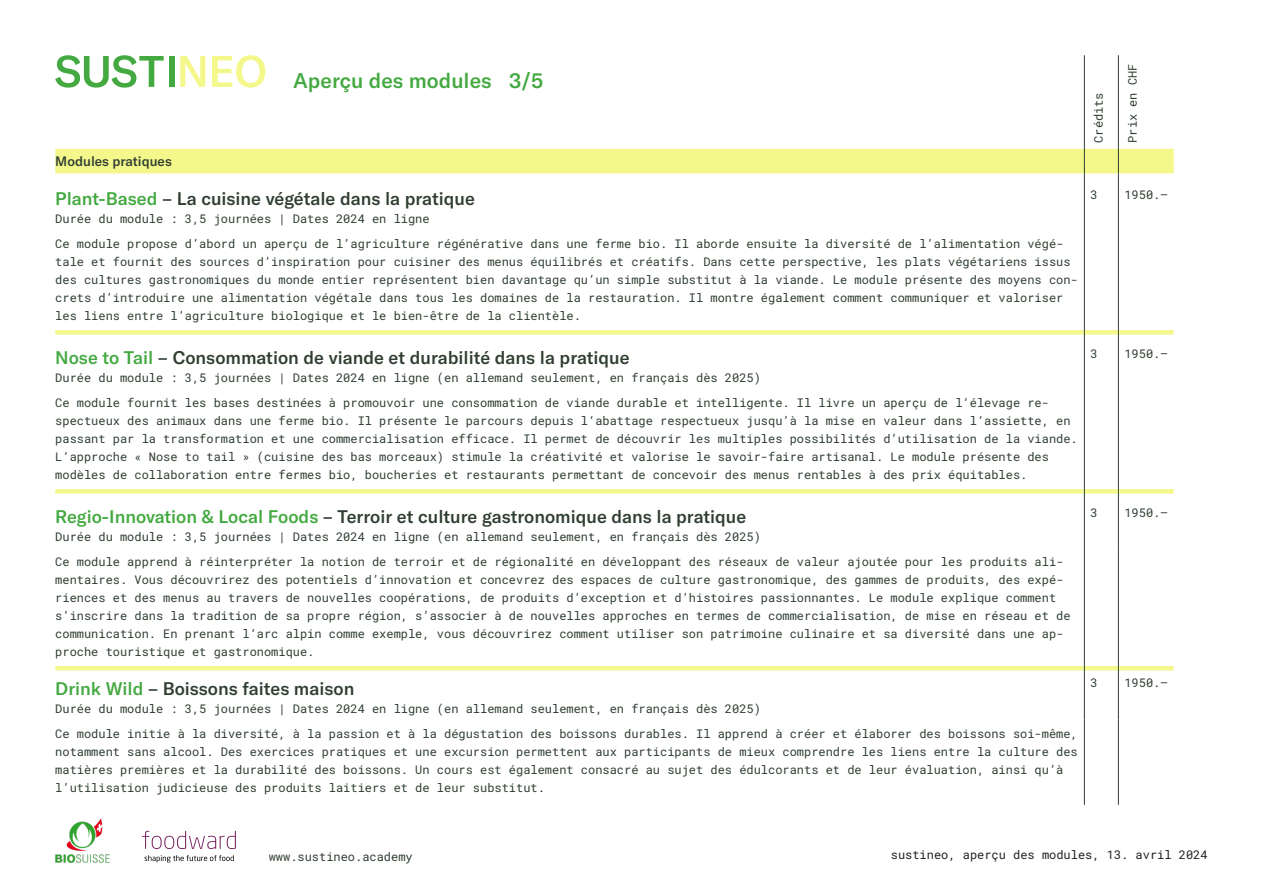
<style>
.page{position:relative;width:1263px;height:893px;background:#fff}
.page>*{position:absolute;margin:0;border:0;box-sizing:border-box;transform-origin:0 0}
.t1{font:500 21px "GT America";color:#43a940}
.t2{font:500 18px "GT America";color:#2f3e31}
.t3{font:500 13.5px "GT America";color:#2f3e31}
.t4{font:12px/18px "Roboto Mono";color:#2f3e31}
.t5{font:12px "Roboto Mono";color:#231f20}
.s1{color:#43a940}
</style>
<div class="page">
<svg style="left:148px;top:855px;width:86px;height:6px"></svg>
<svg style="left:142px;top:831px;width:94px;height:18px"></svg>
<img style="left:55px;top:818px;width:55px;height:44px">
<svg style="left:1117px;top:719px;width:1px;height:86px"></svg>
<div style="left:55px;top:330px;width:1029px;height:5px;background:#f4f88b"></div>
<div style="left:1085px;top:330px;width:33px;height:5px;background:#f4f88b"></div>
<div style="left:1119px;top:330px;width:55px;height:5px;background:#f4f88b"></div>
<div style="left:55px;top:489px;width:1029px;height:5px;background:#f4f88b"></div>
<div style="left:1085px;top:489px;width:33px;height:5px;background:#f4f88b"></div>
<div style="left:1119px;top:489px;width:55px;height:5px;background:#f4f88b"></div>
<hr style="left:55px;top:666px;width:1029px;height:4px;background:#f4f88b">
<hr style="left:1085px;top:666px;width:33px;height:4px;background:#f4f88b">
<hr style="left:1119px;top:666px;width:55px;height:4px;background:#f4f88b">
<hr style="left:1084px;top:55px;width:1px;height:94px;background:#2f3e31">
<hr style="left:1118px;top:55px;width:1px;height:94px;background:#2f3e31">
<div style="left:55px;top:149px;width:1119px;height:24px;background:#f4f88b"></div>
<hr style="left:1084px;top:173px;width:1px;height:56px;background:#2f3e31">
<hr style="left:1118px;top:173px;width:1px;height:56px;background:#2f3e31">
<hr style="left:1084px;top:229px;width:1px;height:103px;background:#2f3e31">
<hr style="left:1118px;top:229px;width:1px;height:103px;background:#2f3e31">
<hr style="left:1084px;top:332px;width:1px;height:56px;background:#2f3e31">
<hr style="left:1118px;top:332px;width:1px;height:56px;background:#2f3e31">
<hr style="left:1084px;top:388px;width:1px;height:103px;background:#2f3e31">
<hr style="left:1118px;top:388px;width:1px;height:103px;background:#2f3e31">
<hr style="left:1084px;top:491px;width:1px;height:56px;background:#2f3e31">
<hr style="left:1118px;top:491px;width:1px;height:56px;background:#2f3e31">
<hr style="left:1084px;top:547px;width:1px;height:121px;background:#2f3e31">
<hr style="left:1118px;top:547px;width:1px;height:121px;background:#2f3e31">
<hr style="left:1084px;top:668px;width:1px;height:51px;background:#2f3e31">
<hr style="left:1118px;top:668px;width:1px;height:51px;background:#2f3e31">
<hr style="left:1084px;top:719px;width:1px;height:86px;background:#2f3e31">
<hr style="left:1118px;top:719px;width:1px;height:86px;background:#2f3e31">
<svg style="left:55px;top:55px;width:109px;height:33px"></svg>
<div style="left:169px;top:56px;width:5px;height:31px;background:#43a940"></div>
<svg style="left:180px;top:56px;width:25px;height:31px"></svg>
<svg style="left:212px;top:55px;width:53px;height:33px"></svg>
<p class="t1" style="left:293px;top:67px;width:252px">Aperçu des modules 3/5</p>
<p class="t3" style="left:55px;top:153px;width:118px">Modules pratiques</p>
<p class="t2" style="left:55px;top:188px;width:421px"><span class="s1">Plant-Based</span> – La cuisine végétale dans la pratique</p>
<p class="t4" style="left:55px;top:209px;width:376px">Durée du module : 3,5 journées | Dates 2024 en ligne</p>
<p class="t4" style="left:55px;top:234px;width:1024px">Ce module propose d’abord un aperçu de l’agriculture régénérative dans une ferme bio. Il aborde ensuite la diversité de l’alimentation végé&shy;tale et fournit des sources d’inspiration pour cuisiner des menus équilibrés et créatifs. Dans cette perspective, les plats végétariens issus des cultures gastronomiques du monde entier représentent bien davantage qu’un simple substitut à la viande. Le module présente des moyens con&shy;crets d’introduire une alimentation végétale dans tous les domaines de la restauration. Il montre également comment communiquer et valoriser les liens entre l’agriculture biologique et le bien-être de la clientèle.</p>
<p class="t2" style="left:55px;top:347px;width:576px"><span class="s1">Nose to Tail</span> – Consommation de viande et durabilité dans la pratique</p>
<p class="t4" style="left:55px;top:368px;width:707px">Durée du module : 3,5 journées | Dates 2024 en ligne (en allemand seulement, en français dès 2025)</p>
<p class="t4" style="left:55px;top:393px;width:1024px">Ce module fournit les bases destinées à promouvoir une consommation de viande durable et intelligente. Il livre un aperçu de l‘élevage re&shy;spectueux des animaux dans une ferme bio. Il présente le parcours depuis l‘abattage respectueux jusqu’à la mise en valeur dans l‘assiette, en passant par la transformation et une commercialisation efficace. Il permet de découvrir les multiples possibilités d’utilisation de la viande.<br>L‘approche « Nose to tail » (cuisine des bas morceaux) stimule la créativité et valorise le savoir-faire artisanal. Le module présente des modèles de collaboration entre fermes bio, boucheries et restaurants permettant de concevoir des menus rentables à des prix équitables.</p>
<p class="t2" style="left:55px;top:506px;width:692px"><span class="s1">Regio-Innovation &amp; Local Foods</span> – Terroir et culture gastronomique dans la pratique</p>
<p class="t4" style="left:55px;top:527px;width:707px">Durée du module : 3,5 journées | Dates 2024 en ligne (en allemand seulement, en français dès 2025)</p>
<p class="t4" style="left:55px;top:552px;width:1017px">Ce module apprend à réinterpréter la notion de terroir et de régionalité en développant des réseaux de valeur ajoutée pour les produits ali&shy;mentaires. Vous découvrirez des potentiels d’innovation et concevrez des espaces de culture gastronomique, des gammes de produits, des expé&shy;riences et des menus au travers de nouvelles coopérations, de produits d’exception et d’histoires passionnantes. Le module explique comment s’inscrire dans la tradition de sa propre région, s’associer à de nouvelles approches en termes de commercialisation, de mise en réseau et de communication. En prenant l‘arc alpin comme exemple, vous découvrirez comment utiliser son patrimoine culinaire et sa diversité dans une ap&shy;proche touristique et gastronomique.</p>
<p class="t2" style="left:55px;top:678px;width:301px"><span class="s1">Drink Wild</span> – Boissons faites maison</p>
<p class="t4" style="left:55px;top:700px;width:707px">Durée du module : 3,5 journées | Dates 2024 en ligne (en allemand seulement, en français dès 2025)</p>
<p class="t4" style="left:55px;top:724px;width:1024px">Ce module initie à la diversité, à la passion et à la dégustation des boissons durables. Il apprend à créer et élaborer des boissons soi-même, notamment sans alcool. Des exercices pratiques et une excursion permettent aux participants de mieux comprendre les liens entre la culture des matières premières et la durabilité des boissons. Un cours est également consacré au sujet des édulcorants et de leur évaluation, ainsi qu’à l’utilisation judicieuse des produits laitiers et de leur substitut.</p>
<p class="t4" style="left:1089px;top:143px;width:52px;rotate:-90deg">Crédits</p>
<p class="t4" style="left:1123px;top:143px;width:81px;rotate:-90deg">Prix en CHF</p>
<p class="t4" style="left:1090px;top:185px;width:9px">3</p>
<p class="t4" style="left:1124px;top:185px;width:45px">1950.–</p>
<p class="t4" style="left:1090px;top:344px;width:9px">3</p>
<p class="t4" style="left:1124px;top:344px;width:45px">1950.–</p>
<p class="t4" style="left:1090px;top:503px;width:9px">3</p>
<p class="t4" style="left:1124px;top:503px;width:45px">1950.–</p>
<p class="t4" style="left:1090px;top:673px;width:9px">3</p>
<p class="t4" style="left:1124px;top:673px;width:45px">1950.–</p>
<p class="t5" style="left:891px;top:846px;width:318px">sustineo, aperçu des modules, 13. avril 2024</p>
<p class="t4" style="left:269px;top:847px;width:145px">www.sustineo.academy</p>
<p class="t4" style="left:876px;top:847px;width:333px">sustineo, apreçu des modules, 13. juillet 2023</p>
</div>
